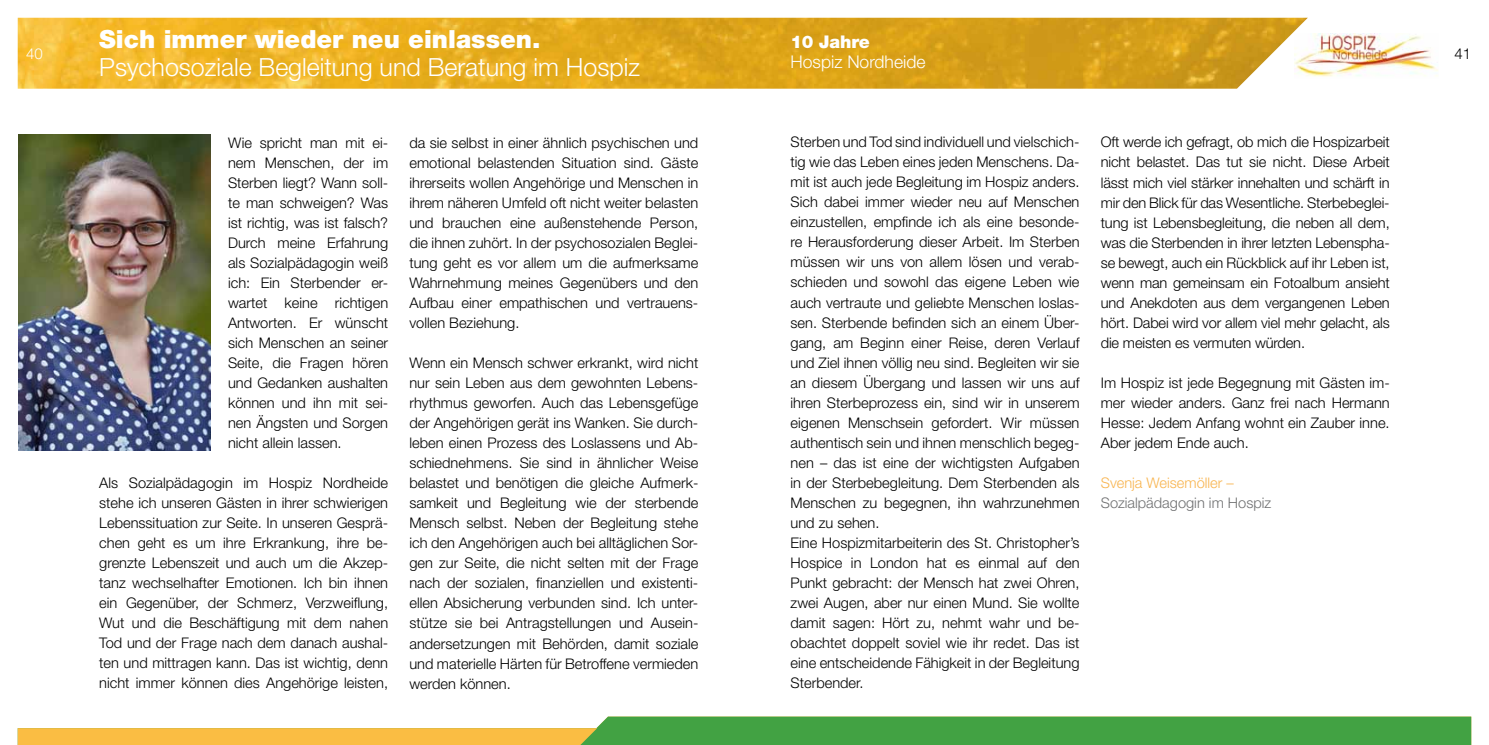
<style>
.page{position:relative;width:1489px;height:745px;background:#fff}
.page>*{position:absolute;margin:0;border:0;box-sizing:border-box;transform-origin:0 0}
.t1{font:300 25px "Helvetica Neue LT";color:#fff}
.t2{font:900 25px "Helvetica Neue LT";color:#fff}
.t3{font:300 17.5px "Helvetica Neue LT";color:#fff}
.t4{font:900 17.5px "Helvetica Neue LT";color:#fff}
.t5{font:300 15px "Helvetica Neue LT";color:#fff}
.t6{font:300 15px "Helvetica Neue LT";color:#000}
.t7{font:300 14.62px/20px "Helvetica Neue LT";color:#000;text-align:justify}
.t8{font:300 14.62px "Helvetica Neue LT";color:#707172}
.t9{font:300 14.62px "Helvetica Neue LT";color:#f8b551}
</style>
<div class="page">
<img style="left:18px;top:18px;width:1289px;height:71px">
<img style="left:1294px;top:34px;width:144px;height:45px">
<svg style="left:18px;top:716px;width:1452px;height:28px"></svg>
<img style="left:18px;top:135px;width:192px;height:315px">
<h1 class="t2" style="left:99px;top:24px;width:442px">Sich immer wieder neu einlassen.</h1>
<h1 class="t1" style="left:99px;top:52px;width:542px">Psychosoziale Begleitung und Beratung im Hospiz</h1>
<p class="t4" style="left:790px;top:31px;width:81px">10 Jahre</p>
<p class="t3" style="left:790px;top:51px;width:136px">Hospiz Nordheide</p>
<p class="t5" style="left:26px;top:45px;width:18px">40</p>
<p class="t6" style="left:1454px;top:45px;width:18px">41</p>
<p class="t7" style="left:228px;top:132px;width:162px">Wie spricht man mit ei&shy;nem Menschen, der im Sterben liegt? Wann soll&shy;te man schweigen? Was ist richtig, was ist falsch?<br>Durch meine Erfahrung als Sozialpädagogin weiß ich: Ein Sterbender er&shy;wartet keine richtigen Antworten. Er wünscht sich Menschen an seiner Seite, die Fragen hören und Gedanken aushalten können und ihn mit sei&shy;nen Ängsten und Sorgen nicht allein lassen.</p>
<p class="t7" style="left:99px;top:472px;width:290px">Als Sozialpädagogin im Hospiz Nordheide stehe ich unseren Gästen in ihrer schwierigen Lebenssituation zur Seite. In unseren Gesprä&shy;chen geht es um ihre Erkrankung, ihre be&shy;grenzte Lebenszeit und auch um die Akzep&shy;tanz wechselhafter Emotionen. Ich bin ihnen ein Gegenüber, der Schmerz, Verzweiflung, Wut und die Beschäftigung mit dem nahen Tod und der Frage nach dem danach aushal&shy;ten und mittragen kann. Das ist wichtig, denn nicht immer können dies Angehörige leisten,</p>
<p class="t7" style="left:409px;top:132px;width:290px">da sie selbst in einer ähnlich psychischen und emotional belastenden Situation sind. Gäste ihrerseits wollen Angehörige und Menschen in ihrem näheren Umfeld oft nicht weiter belasten und brauchen eine außenstehende Person, die ihnen zuhört. In der psychosozialen Beglei&shy;tung geht es vor allem um die aufmerksame Wahrnehmung meines Gegenübers und den Aufbau einer empathischen und vertrauens&shy;vollen Beziehung.</p>
<p class="t7" style="left:409px;top:352px;width:290px">Wenn ein Mensch schwer erkrankt, wird nicht nur sein Leben aus dem gewohnten Lebens&shy;rhythmus geworfen. Auch das Lebensgefüge der Angehörigen gerät ins Wanken. Sie durch&shy;leben einen Prozess des Loslassens und Ab&shy;schiednehmens. Sie sind in ähnlicher Weise belastet und benötigen die gleiche Aufmerk&shy;samkeit und Begleitung wie der sterbende Mensch selbst. Neben der Begleitung stehe ich den Angehörigen auch bei alltäglichen Sor&shy;gen zur Seite, die nicht selten mit der Frage nach der sozialen, finanziellen und existenti&shy;ellen Absicherung verbunden sind. Ich unter&shy;stütze sie bei Antragstellungen und Ausein&shy;andersetzungen mit Behörden, damit soziale und materielle Härten für Betroffene vermieden werden können.</p>
<p class="t7" style="left:790px;top:132px;width:290px;text-align:left">Sterben und Tod sind individuell und vielschich&shy;tig wie das Leben eines jeden Menschens. Da&shy;mit ist auch jede Begleitung im Hospiz anders.<br>Sich dabei immer wieder neu auf Menschen einzustellen, empfinde ich als eine besonde&shy;re Herausforderung dieser Arbeit. Im Sterben müssen wir uns von allem lösen und verab&shy;schieden und sowohl das eigene Leben wie auch vertraute und geliebte Menschen loslas&shy;sen. Sterbende befinden sich an einem Über&shy;gang, am Beginn einer Reise, deren Verlauf und Ziel ihnen völlig neu sind. Begleiten wir sie an diesem Übergang und lassen wir uns auf ihren Sterbeprozess ein, sind wir in unserem eigenen Menschsein gefordert. Wir müssen authentisch sein und ihnen menschlich begeg&shy;nen – das ist eine der wichtigsten Aufgaben in der Sterbebegleitung. Dem Sterbenden als Menschen zu begegnen, ihn wahrzunehmen und zu sehen.<br>Eine Hospizmitarbeiterin des St. Christopher’s Hospice in London hat es einmal auf den Punkt gebracht: der Mensch hat zwei Ohren, zwei Augen, aber nur einen Mund. Sie wollte damit sagen: Hört zu, nehmt wahr und be&shy;obachtet doppelt soviel wie ihr redet. Das ist eine entscheidende Fähigkeit in der Begleitung Sterbender.</p>
<p class="t7" style="left:1100px;top:132px;width:290px">Oft werde ich gefragt, ob mich die Hospizarbeit nicht belastet. Das tut sie nicht. Diese Arbeit lässt mich viel stärker innehalten und schärft in mir den Blick für das Wesentliche. Sterbebeglei&shy;tung ist Lebensbegleitung, die neben all dem, was die Sterbenden in ihrer letzten Lebenspha&shy;se bewegt, auch ein Rückblick auf ihr Leben ist, wenn man gemeinsam ein Fotoalbum ansieht und Anekdoten aus dem vergangenen Leben hört. Dabei wird vor allem viel mehr gelacht, als die meisten es vermuten würden.</p>
<p class="t7" style="left:1100px;top:372px;width:290px">Im Hospiz ist jede Begegnung mit Gästen im&shy;mer wieder anders. Ganz frei nach Hermann Hesse: Jedem Anfang wohnt ein Zauber inne.<br>Aber jedem Ende auch.</p>
<p class="t9" style="left:1100px;top:473px;width:135px">Svenja Weisemöller –</p>
<p class="t8" style="left:1100px;top:493px;width:172px">Sozialpädagogin im Hospiz</p>
</div>
